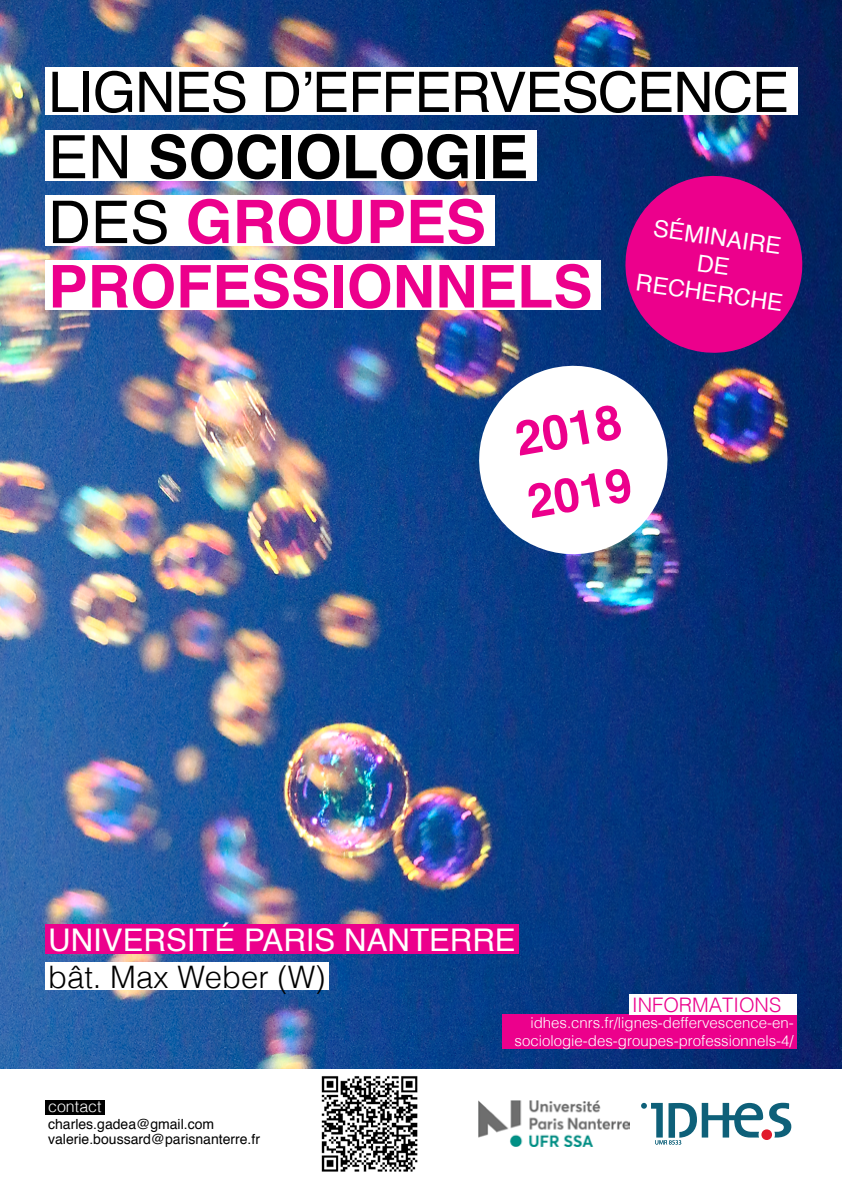
<style>
.page{position:relative;width:842px;height:1191px;background:#fff}
.page>*{position:absolute;margin:0;border:0;box-sizing:border-box;transform-origin:0 0}
.t1{font:700 60px "Helvetica";color:#000}
.t2{font:700 60px "Helvetica";color:#ec008c}
.t3{font:700 59px "Helvetica";color:#ec008c}
.t4{font:56px "Helvetica";letter-spacing:-.02em;color:#000}
.t5{font:700 48.2px "Helvetica";color:#ec008c}
.t6{font:700 47.3px "Helvetica";color:#ec008c}
.t7{font:31.2px "Helvetica";color:#fff}
.t8{font:300 31px "Helvetica";color:#000}
.t9{font:23.4px/28.1px "Helvetica";color:#fff;text-align:center}
.t10{font:300 20px "Helvetica";color:#ec008c}
.t11{font:300 16px "Helvetica";color:#fff}
.t12{font:300 15px/18px "Helvetica";color:#fff;text-align:right}
.t13{font:14px "Helvetica";color:#000}
.s1{font-weight:400}
.s2{font-weight:400;font-size:59px;color:#000}
</style>
<div class="page">
<img style="left:0;top:0;width:842px;height:1069px">
<div style="left:45px;top:130px;width:492px;height:51px;background:#fff"></div>
<div style="left:761px;top:1129px;width:11px;height:11px;background:#e11a2c;border-radius:50%"></div>
<svg style="left:769px;top:1102px;width:22px;height:35px"></svg>
<svg style="left:641px;top:1102px;width:122px;height:42px"></svg>
<div style="left:45px;top:924px;width:474px;height:29px;background:#ec008c"></div>
<div style="left:45px;top:962px;width:283px;height:28px;background:#fff"></div>
<div style="left:45px;top:1100px;width:59px;height:14px;background:#000"></div>
<div style="left:45px;top:260px;width:556px;height:50px;background:#fff"></div>
<div style="left:45px;top:195px;width:449px;height:51px;background:#fff"></div>
<div style="left:45px;top:67px;width:753px;height:48px;background:#fff"></div>
<div style="left:502px;top:1014px;width:295px;height:35px;background:#ec008c"></div>
<div style="left:629px;top:994px;width:168px;height:20px;background:#fff"></div>
<img style="left:479px;top:1101px;width:150px;height:45px">
<svg style="left:469px;top:355px;width:209px;height:209px"></svg>
<svg style="left:619px;top:170px;width:189px;height:189px;background:#a30c81"></svg>
<img style="left:321px;top:1076px;width:97px;height:96px">
<h3 class="t4" style="left:48px;top:49px;width:742px">LIGNES D’EFFERVESCENCE</h3>
<h1 class="t1" style="left:48px;top:109px;width:482px"><span class="s1">EN</span> SOCIOLOGIE</h1>
<h1 class="t2" style="left:48px;top:173px;width:439px"><span class="s2">DES</span> GROUPES</h1>
<h2 class="t3" style="left:48px;top:239px;width:546px">PROFESSIONNELS</h2>
<h3 class="t9" style="left:646px;top:213px;width:150px;rotate:8deg">SÉMINAIRE<br>DE<br>RECHERCHE</h3>
<h3 class="t5" style="left:509px;top:401px;width:109px;rotate:-10deg">2018</h3>
<h3 class="t6" style="left:521px;top:464px;width:107px;rotate:-10deg">2019</h3>
<h3 class="t7" style="left:48px;top:915px;width:469px">UNIVERSITÉ PARIS NANTERRE</h3>
<h3 class="t8" style="left:48px;top:950px;width:279px">bât. Max Weber (W)</h3>
<h3 class="t10" style="left:632px;top:987px;width:150px">INFORMATIONS</h3>
<p class="t11" style="left:48px;top:1092px;width:55px">contact</p>
<p class="t13" style="left:48px;top:1128px;width:213px">valerie.boussard@parisnanterre.fr</p>
<p class="t13" style="left:48px;top:1113px;width:167px">charles.gadea@gmail.com</p>
<p class="t12" style="left:514px;top:1013px;width:281px">idhes.cnrs.fr/lignes-deffervescence-en&shy;sociologie-des-groupes-professionnels-4/</p>
</div>
